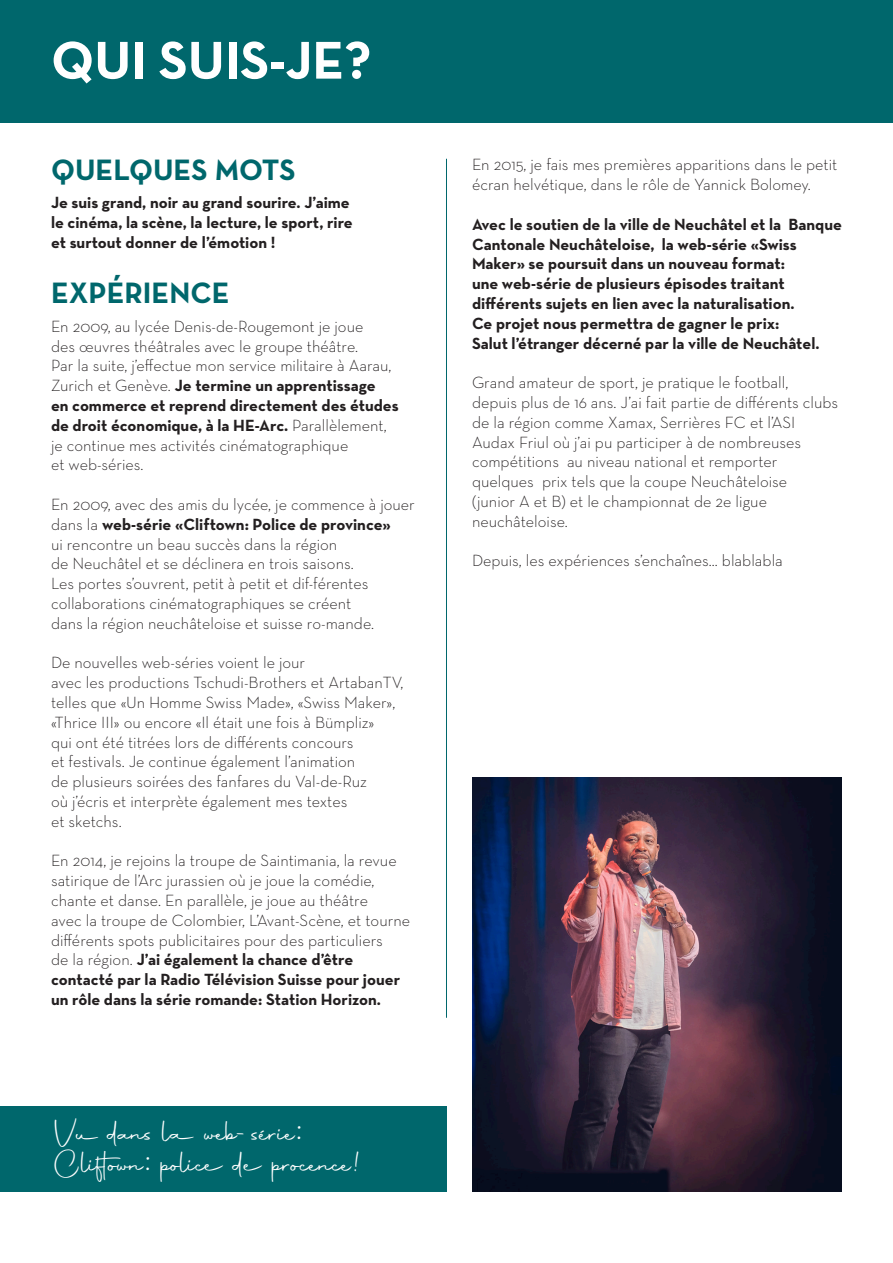
<style>
.page{position:relative;width:893px;height:1263px;background:#fff}
.page>*{position:absolute;margin:0;border:0;box-sizing:border-box;transform-origin:0 0}
.t1{font:700 54px "Neutra Text";color:#fff}
.t2{font:31.5px "Autography";color:#fff}
.t3{font:30px "Neutra Text Bold Alt";color:#00676c}
.t4{font:300 16.5px/19.8px "Neutra Text";color:#231f20}
.t5{font:700 16.5px/19.8px "Neutra Text";color:#231f20}
.s1{font-weight:700}
.s2{font-weight:300}
</style>
<div class="page">
<div style="left:0;top:0;width:893px;height:122px;background:#00676c"></div>
<img style="left:472px;top:778px;width:370px;height:413px">
<div style="left:0;top:1106px;width:447px;height:85px;background:#00676c"></div>
<hr style="left:446px;top:159px;width:1px;height:859px;background:#00676c">
<p class="t1" style="left:51px;top:27px;width:322px">QUI SUIS-JE?</p>
<p class="t3" style="left:51px;top:151px;width:246px">QUELQUES MOTS</p>
<p class="t5" style="left:51px;top:192px;width:300px">Je suis grand, noir au grand sourire. J’aime</p>
<p class="t5" style="left:51px;top:212px;width:303px">le cinéma, la scène, la lecture, le sport, rire</p>
<p class="t5" style="left:51px;top:232px;width:226px">et surtout donner de l’émotion !</p>
<p class="t3" style="left:51px;top:275px;width:180px">EXPÉRIENCE</p>
<p class="t4" style="left:51px;top:316px;width:314px">En 2009, au lycée Denis-de-Rougemont je joue</p>
<p class="t4" style="left:51px;top:336px;width:309px">des œuvres théâtrales avec le groupe théâtre.</p>
<p class="t4" style="left:51px;top:355px;width:342px">Par la suite, j’effectue mon service militaire à Aarau,<br>Zurich et Genève. <span class="s1">Je termine un apprentissage</span></p>
<p class="t5" style="left:51px;top:395px;width:349px">en commerce et reprend directement des études</p>
<p class="t5" style="left:51px;top:415px;width:337px">de droit économique, à la HE-Arc. <span class="s2">Parallèlement,</span></p>
<p class="t4" style="left:51px;top:435px;width:299px">je continue mes activités cinématographique</p>
<p class="t4" style="left:51px;top:454px;width:94px">et web-séries.</p>
<p class="t4" style="left:51px;top:494px;width:365px">En 2009, avec des amis du lycée, je commence à jouer dans la <span class="s1">web-série «Cliftown: Police de province»</span></p>
<p class="t4" style="left:51px;top:534px;width:288px">ui rencontre un beau succès dans la région</p>
<p class="t4" style="left:51px;top:553px;width:304px">de Neuchâtel et se déclinera en trois saisons.</p>
<p class="t4" style="left:51px;top:573px;width:319px">Les portes s’ouvrent, petit à petit et dif-férentes</p>
<p class="t4" style="left:51px;top:593px;width:302px">collaborations cinématographiques se créent</p>
<p class="t4" style="left:51px;top:613px;width:325px">dans la région neuchâteloise et suisse ro-mande.</p>
<p class="t4" style="left:51px;top:652px;width:256px">De nouvelles web-séries voient le jour</p>
<p class="t4" style="left:51px;top:672px;width:354px">avec les productions Tschudi-Brothers et ArtabanTV, telles que «Un Homme Swiss Made», «Swiss Maker», «Thrice III» ou encore «Il était une fois à Bümpliz»</p>
<p class="t4" style="left:51px;top:732px;width:304px">qui ont été titrées lors de différents concours</p>
<p class="t4" style="left:51px;top:751px;width:306px">et festivals. Je continue également l’animation</p>
<p class="t4" style="left:51px;top:771px;width:317px">de plusieurs soirées des fanfares du Val-de-Ruz</p>
<p class="t4" style="left:51px;top:791px;width:298px">où j’écris et interprète également mes textes</p>
<p class="t4" style="left:51px;top:811px;width:72px">et sketchs.</p>
<p class="t4" style="left:51px;top:850px;width:347px">En 2014, je rejoins la troupe de Saintimania, la revue</p>
<p class="t4" style="left:51px;top:870px;width:325px">satirique de l’Arc jurassien où je joue la comédie, chante et danse. En parallèle, je joue au théâtre</p>
<p class="t4" style="left:51px;top:910px;width:361px">avec la troupe de Colombier, L’Avant-Scène, et tourne différents spots publicitaires pour des particuliers</p>
<p class="t5" style="left:51px;top:949px;width:304px"><span class="s2">de la région.</span> J’ai également la chance d’être</p>
<p class="t5" style="left:51px;top:969px;width:351px">contacté par la Radio Télévision Suisse pour jouer un rôle dans la série romande: Station Horizon.</p>
<p class="t2" style="left:54px;top:1113px;width:251px">Vu dans la web-série:</p>
<p class="t2" style="left:54px;top:1144px;width:307px">Cliftown: police de procence!</p>
<p class="t4" style="left:472px;top:154px;width:367px">En 2015, je fais mes premières apparitions dans le petit écran helvétique, dans le rôle de Yannick Bolomey.</p>
<p class="t5" style="left:472px;top:214px;width:371px">Avec le soutien de la ville de Neuchâtel et la Banque<br>Cantonale Neuchâteloise, la web-série «Swiss</p>
<p class="t5" style="left:472px;top:253px;width:314px">Maker» se poursuit dans un nouveau format:</p>
<p class="t5" style="left:472px;top:273px;width:314px">une web-série de plusieurs épisodes traitant</p>
<p class="t5" style="left:472px;top:293px;width:324px">différents sujets en lien avec la naturalisation.</p>
<p class="t5" style="left:472px;top:313px;width:309px">Ce projet nous permettra de gagner le prix:</p>
<p class="t5" style="left:472px;top:333px;width:349px">Salut l’étranger décerné par la ville de Neuchâtel.</p>
<p class="t4" style="left:472px;top:372px;width:318px">Grand amateur de sport, je pratique le football,</p>
<p class="t4" style="left:472px;top:392px;width:368px">depuis plus de 16 ans. J’ai fait partie de différents clubs de la région comme Xamax, Serrières FC et l’ASI</p>
<p class="t4" style="left:472px;top:432px;width:331px">Audax Friul où j’ai pu participer à de nombreuses</p>
<p class="t4" style="left:472px;top:451px;width:317px">compétitions au niveau national et remporter quelques prix tels que la coupe Neuchâteloise</p>
<p class="t4" style="left:472px;top:491px;width:296px">(junior A et B) et le championnat de 2e ligue</p>
<p class="t4" style="left:472px;top:511px;width:97px">neuchâteloise.</p>
<p class="t4" style="left:472px;top:550px;width:312px">Depuis, les expériences s’enchaînes... blablabla</p>
</div>
